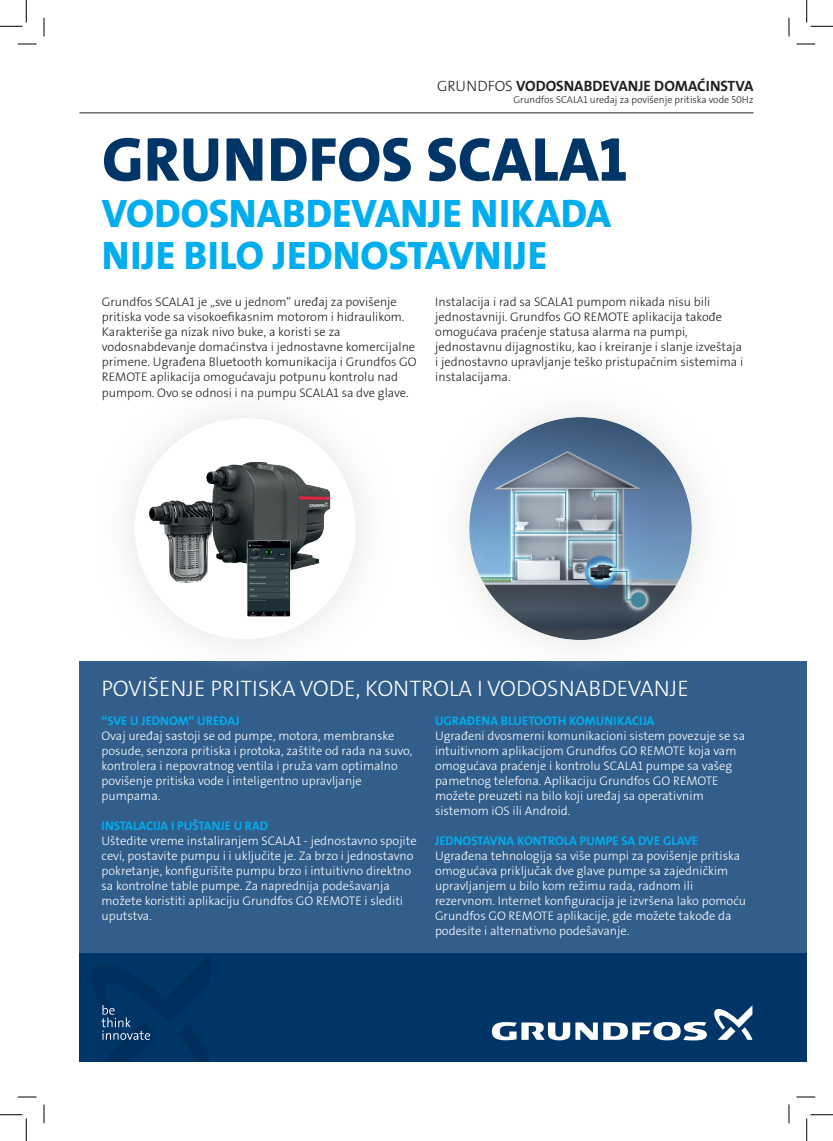
<style>
.page{position:relative;width:833px;height:1141px;background:#fff}
.page>*{position:absolute;margin:0;border:0;box-sizing:border-box;transform-origin:0 0}
.t1{font:62.5px "Grundfos The Sans OT 8 XB";color:#003667}
.t2{font:40px/42.5px "Grundfos The Sans OT 8 XB";color:#00aeef}
.t3{font:22.5px "Grundfos The Sans OT 3 L";color:#fff}
.t4{font:15px "Grundfos The Sans OT 7 B";color:#231f20}
.t5{font:12.5px/15px "Grundfos The Sans OT 3 L";color:#fff}
.t6{font:12.5px/15px "Grundfos The Sans OT 3 L";color:#231f20}
.t7{font:12.5px "Grundfos The Sans OT 7 B";color:#00aeef}
.t8{font:10px "Grundfos The Sans OT 3 L";color:#231f20}
.s1{font-family:"Grundfos The Sans OT 3 L"}
</style>
<div class="page">
<div style="left:79px;top:661px;width:727px;height:294px;background:#325e8b"></div>
<div style="left:79px;top:952px;width:727px;height:109px;background:#003667"></div>
<svg style="left:491px;top:1022px;width:106px;height:18px"></svg>
<svg style="left:603px;top:1021px;width:103px;height:19px"></svg>
<svg style="left:714px;top:1005px;width:38px;height:34px"></svg>
<svg style="left:89px;top:952px;width:122px;height:88px"></svg>
<hr style="left:79px;top:113px;width:674px;height:1px;background:#231f20">
<img style="left:129px;top:411px;width:233px;height:252px">
<div style="left:135px;top:418px;width:221px;height:221px;background:#fff;border-radius:50%"></div>
<img style="left:465px;top:411px;width:233px;height:252px">
<img style="left:137px;top:416px;width:214px;height:201px">
<img style="left:469px;top:418px;width:222px;height:221px">
<svg style="left:18px;top:43px;width:18px;height:2px"></svg>
<svg style="left:796px;top:43px;width:18px;height:2px"></svg>
<svg style="left:18px;top:1096px;width:18px;height:1px"></svg>
<svg style="left:796px;top:1096px;width:18px;height:1px"></svg>
<svg style="left:43px;top:18px;width:2px;height:18px"></svg>
<svg style="left:43px;top:1104px;width:2px;height:19px"></svg>
<svg style="left:788px;top:18px;width:1px;height:18px"></svg>
<svg style="left:788px;top:1104px;width:1px;height:19px"></svg>
<svg style="left:0;top:0;width:27px;height:27px"></svg>
<svg style="left:0;top:1114px;width:27px;height:26px"></svg>
<svg style="left:806px;top:0;width:26px;height:27px"></svg>
<svg style="left:806px;top:1114px;width:26px;height:26px"></svg>
<p class="t4" style="left:437px;top:76px;width:318px"><span class="s1">GRUNDFOS</span> VODOSNABDEVANJE DOMAĆINSTVA</p>
<p class="t8" style="left:513px;top:93px;width:241px">Grundfos SCALA1 uređaj za povišenje pritiska vode 50Hz</p>
<p class="t1" style="left:102px;top:119px;width:526px">GRUNDFOS SCALA1</p>
<p class="t2" style="left:102px;top:192px;width:510px">VODOSNABDEVANJE NIKADA<br>NIJE BILO JEDNOSTAVNIJE</p>
<p class="t6" style="left:102px;top:295px;width:304px">Grundfos SCALA1 je „sve u jednom“ uređaj za povišenje pritiska vode sa visokoefikasnim motorom i hidraulikom.</p>
<p class="t6" style="left:102px;top:325px;width:316px">Karakteriše ga nizak nivo buke, a koristi se za vodosnabdevanje domaćinstva i jednostavne komercijalne primene. Ugrađena Bluetooth komunikacija i Grundfos GO REMOTE aplikacija omogućavaju potpunu kontrolu nad pumpom. Ovo se odnosi i na pumpu SCALA1 sa dve glave.</p>
<p class="t6" style="left:435px;top:295px;width:309px">Instalacija i rad sa SCALA1 pumpom nikada nisu bili jednostavniji. Grundfos GO REMOTE aplikacija takođe omogućava praćenje statusa alarma na pumpi, jednostavnu dijagnostiku, kao i kreiranje i slanje izveštaja i jednostavno upravljanje teško pristupačnim sistemima i instalacijama.</p>
<p class="t3" style="left:101px;top:674px;width:588px">POVIŠENJE PRITISKA VODE, KONTROLA I VODOSNABDEVANJE</p>
<p class="t7" style="left:101px;top:712px;width:140px">“SVE U JEDNOM“ UREĐAJ</p>
<p class="t5" style="left:101px;top:728px;width:312px">Ovaj uređaj sastoji se od pumpe, motora, membranske posude, senzora pritiska i protoka, zaštite od rada na suvo, kontrolera i nepovratnog ventila i pruža vam optimalno povišenje pritiska vode i inteligentno upravljanje pumpama.</p>
<p class="t7" style="left:101px;top:817px;width:168px">INSTALACIJA I PUŠTANJE U RAD</p>
<p class="t5" style="left:101px;top:833px;width:316px">Uštedite vreme instaliranjem SCALA1 - jednostavno spojite cevi, postavite pumpu i i uključite je. Za brzo i jednostavno pokretanje, konfigurišite pumpu brzo i intuitivno direktno sa kontrolne table pumpe. Za naprednija podešavanja možete koristiti aplikaciju Grundfos GO REMOTE i slediti uputstva.</p>
<p class="t7" style="left:434px;top:712px;width:221px">UGRAĐENA BLUETOOTH KOMUNIKACIJA</p>
<p class="t5" style="left:434px;top:728px;width:311px">Ugrađeni dvosmerni komunikacioni sistem povezuje se sa intuitivnom aplikacijom Grundfos GO REMOTE koja vam</p>
<p class="t5" style="left:434px;top:758px;width:298px">omogućava praćenje i kontrolu SCALA1 pumpe sa vašeg pametnog telefona. Aplikaciju Grundfos GO REMOTE možete preuzeti na bilo koji uređaj sa operativnim sistemom iOS ili Android.</p>
<p class="t7" style="left:434px;top:832px;width:264px">JEDNOSTAVNA KONTROLA PUMPE SA DVE GLAVE</p>
<p class="t5" style="left:434px;top:848px;width:312px">Ugrađena tehnologija sa više pumpi za povišenje pritiska omogućava priključak dve glave pumpe sa zajedničkim upravljanjem u bilo kom režimu rada, radnom ili rezervnom. Internet konfiguracija je izvršena lako pomoću Grundfos GO REMOTE aplikacije, gde možete takođe da podesite i alternativno podešavanje.</p>
</div>
